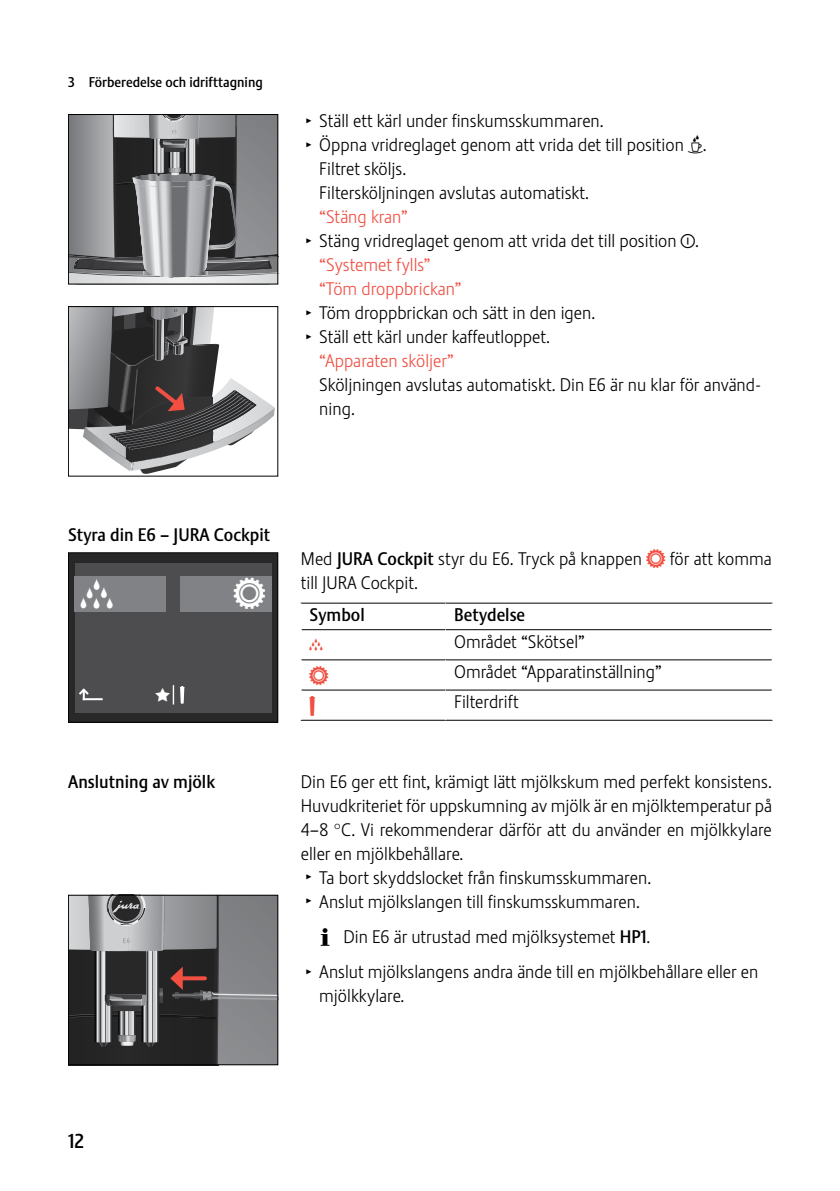
<style>
.page{position:relative;width:840px;height:1191px;background:#fff}
.page>*{position:absolute;margin:0;border:0;box-sizing:border-box;transform-origin:0 0}
.t1{font:44px "Jura Pict 2006";color:#fff}
.t2{font:30px "Jura Pict 2006";color:#fff}
.t3{font:20px "Stalemate Pro 2 J Medium";color:#000}
.t4{font:18px/24px "Stalemate Pro 2 J Light";color:#000}
.t5{font:18px "Stalemate Pro 2 J Light";color:#f04f42}
.t6{font:18px "Stalemate Pro 2 J Medium";color:#000}
.t7{font:18px "Jura Pict 2006";color:#f04f42}
.t8{font:14px "Stalemate Pro 2 J Medium";color:#000}
.s1{font-family:"Jura Pict 2006";font-size:14px}
.s2{font-family:"Jura Pict 2006"}
.s3{font-family:"Stalemate Pro 2 J Medium"}
.s4{font-family:"Jura Pict 2006";color:#f04f42}
</style>
<div class="page">
<hr style="left:300px;top:603px;width:145px;height:1px;background:#000">
<hr style="left:301px;top:629px;width:144px;height:1px;background:#000">
<hr style="left:445px;top:603px;width:327px;height:1px;background:#000">
<hr style="left:445px;top:629px;width:326px;height:1px;background:#000">
<hr style="left:301px;top:659px;width:144px;height:1px;background:#000">
<hr style="left:445px;top:659px;width:326px;height:1px;background:#000">
<hr style="left:301px;top:689px;width:144px;height:1px;background:#000">
<hr style="left:300px;top:720px;width:145px;height:1px;background:#000">
<hr style="left:445px;top:689px;width:326px;height:1px;background:#000">
<hr style="left:445px;top:720px;width:327px;height:1px;background:#000">
<svg style="left:70px;top:116px;width:206px;height:166px;background:#7f8082"></svg>
<div style="left:68px;top:114px;width:210px;height:170px;border:1px solid #000"></div>
<svg style="left:68px;top:306px;width:207px;height:168px"></svg>
<div style="left:68px;top:553px;width:209px;height:169px;background:#292829"></div>
<div style="left:68px;top:552px;width:210px;height:170px;border:1px solid #000"></div>
<div style="left:75px;top:563px;width:196px;height:149px;background:#4d4d4f"></div>
<hr style="left:83px;top:698px;width:20px;height:2px;background:#fff">
<svg style="left:79px;top:688px;width:11px;height:12px"></svg>
<div style="left:75px;top:575px;width:91px;height:36px;background:#808285"></div>
<div style="left:180px;top:575px;width:91px;height:36px;background:#808285"></div>
<svg style="left:68px;top:895px;width:210px;height:170px;background:#676768"></svg>
<svg style="left:172px;top:685px;width:13px;height:19px"></svg>
<p class="t8" style="left:68px;top:73px;width:196px">3 Förberedelse och idrifttagning</p>
<p class="t4" style="left:306px;top:109px;width:297px"><span class="s1">T</span> Ställ ett kärl under finskumsskummaren.</p>
<p class="t4" style="left:306px;top:133px;width:399px"><span class="s1">T</span> Öppna vridreglaget genom att vrida det till position <span class="s2">X</span>.</p>
<p class="t4" style="left:319px;top:157px;width:87px">Filtret sköljs.</p>
<p class="t4" style="left:319px;top:181px;width:269px">Filtersköljningen avslutas automatiskt.</p>
<p class="t5" style="left:319px;top:206px;width:90px">“Stäng kran”</p>
<p class="t4" style="left:306px;top:229px;width:392px"><span class="s1">T</span> Stäng vridreglaget genom att vrida det till position <span class="s1">°</span>.</p>
<p class="t5" style="left:319px;top:254px;width:113px">“Systemet fylls”</p>
<p class="t5" style="left:319px;top:278px;width:144px">“Töm droppbrickan”</p>
<p class="t4" style="left:306px;top:301px;width:288px"><span class="s1">T</span> Töm droppbrickan och sätt in den igen.</p>
<p class="t4" style="left:306px;top:325px;width:243px"><span class="s1">T</span> Ställ ett kärl under kaffeutloppet.</p>
<p class="t5" style="left:319px;top:350px;width:136px">“Apparaten sköljer”</p>
<p class="t4" style="left:319px;top:373px;width:443px">Sköljningen avslutas automatiskt. Din E6 är nu klar för använd&shy;ning.</p>
<p class="t6" style="left:68px;top:524px;width:203px">Styra din E6 – JURA Cockpit</p>
<h1 class="t1" style="left:81px;top:568px;width:33px">C</h1>
<h2 class="t2" style="left:234px;top:575px;width:33px">F</h2>
<p class="t6" style="left:68px;top:770px;width:148px">Anslutning av mjölk</p>
<p class="t4" style="left:300px;top:547px;width:472px">Med <span class="s3">JURA Cockpit</span> styr du E6. Tryck på knappen <span class="s4">F</span> för att komma till JURA Cockpit.</p>
<p class="t6" style="left:309px;top:604px;width:57px">Symbol</p>
<p class="t6" style="left:454px;top:604px;width:73px">Betydelse</p>
<p class="t7" style="left:309px;top:634px;width:15px">C</p>
<p class="t4" style="left:454px;top:629px;width:132px">Området “Skötsel”</p>
<p class="t7" style="left:309px;top:664px;width:20px">F</p>
<p class="t4" style="left:454px;top:659px;width:209px">Området “Apparatinställning”</p>
<p class="t7" style="left:309px;top:694px;width:7px">$</p>
<p class="t4" style="left:454px;top:690px;width:66px">Filterdrift</p>
<p class="t4" style="left:300px;top:769px;width:470px">Din E6 ger ett fint, krämigt lätt mjölkskum med perfekt konsistens.</p>
<p class="t4" style="left:300px;top:793px;width:472px">Huvudkriteriet för uppskumning av mjölk är en mjölktemperatur på</p>
<p class="t4" style="left:300px;top:817px;width:472px">4–8 °C. Vi rekommenderar därför att du använder en mjölkkylare</p>
<p class="t4" style="left:300px;top:841px;width:162px">eller en mjölkbehållare.</p>
<p class="t4" style="left:306px;top:865px;width:344px"><span class="s1">T</span> Ta bort skyddslocket från finskumsskummaren.</p>
<p class="t4" style="left:306px;top:889px;width:333px"><span class="s1">T</span> Anslut mjölkslangen till finskumsskummaren.</p>
<p class="t4" style="left:306px;top:919px;width:453px;line-height:35.4px;text-indent:14px"><span class="s2">E</span> Din E6 är utrustad med mjölksystemet <span class="s3">HP1</span>.<br><span class="s1">T</span> Anslut mjölkslangens andra ände till en mjölkbehållare eller en</p>
<p class="t4" style="left:319px;top:984px;width:85px">mjölkkylare.</p>
<p class="t3" style="left:68px;top:1129px;width:18px">12</p>
</div>
